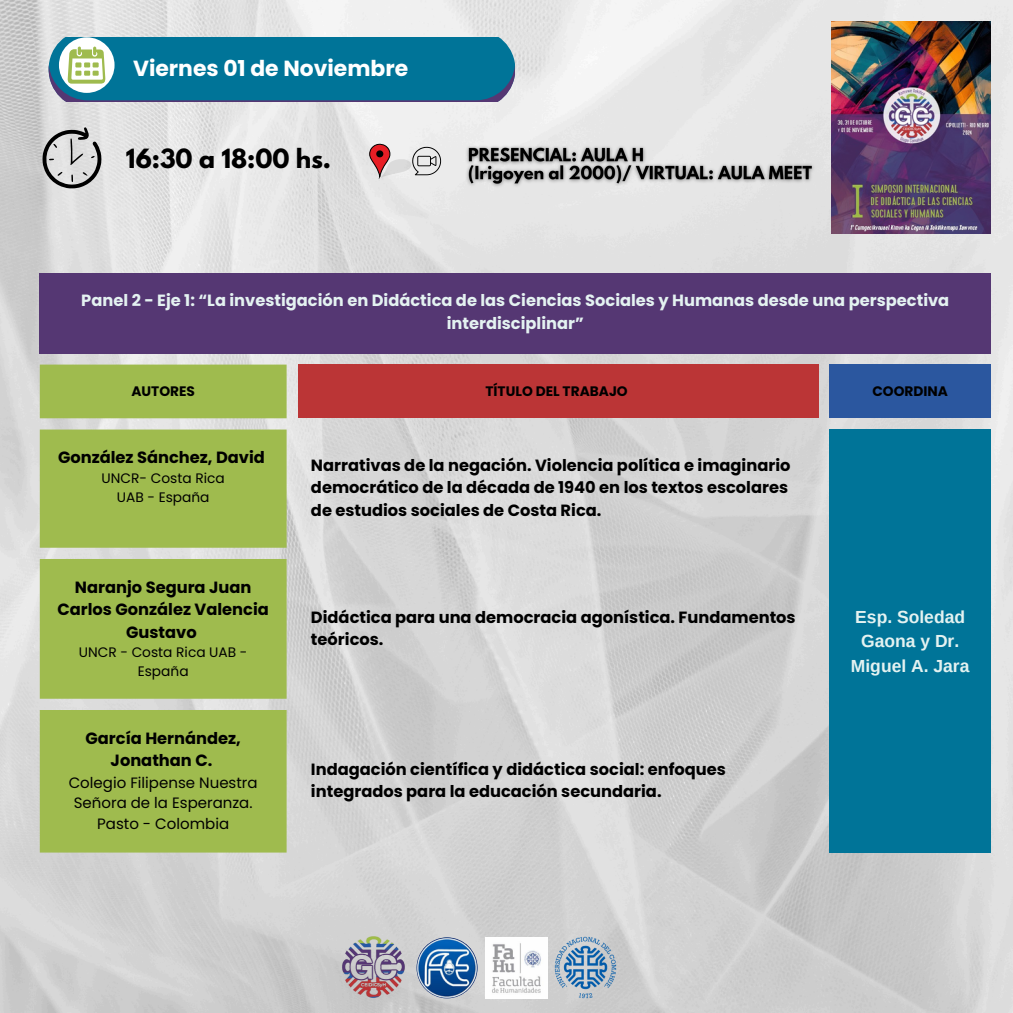
<style>
.page{position:relative;width:1013px;height:1013px;background:#fff}
.page>*{position:absolute;margin:0;border:0;box-sizing:border-box;transform-origin:0 0}
.t1{font:700 23.5px "League Spartan";color:#000}
.t2{font:700 21.88px "Poppins";color:#fff}
.t3{font:700 17.5px/24.4px "Arimo";color:#e4f2f1;text-align:center}
.t4{font:700 16.25px/22.5px "Poppins";color:#000}
.t5{font:700 16.25px/22.5px "Poppins";color:#e4f2f1;text-align:center}
.t6{font:15px/20.6px "Poppins";color:#000;text-align:center}
.t7{font:13.75px/18.8px "Poppins";color:#000;text-align:center}
.t8{font:700 13.75px "Poppins";color:#000}
</style>
<div class="page">
<img style="left:0;top:0;width:1012px;height:1012px">
<img style="left:342px;top:936px;width:62px;height:61px">
<img style="left:554px;top:936px;width:62px;height:62px">
<img style="left:416px;top:937px;width:61px;height:61px;border-radius:50%">
<img style="left:486px;top:937px;width:61px;height:61px">
<svg style="left:369px;top:144px;width:72px;height:34px"></svg>
<img style="left:831px;top:21px;width:159px;height:212px">
<div style="left:40px;top:273px;width:950px;height:80px;background:#553773"></div>
<svg style="left:40px;top:364px;width:246px;height:488px;background:#a3bd58"></svg>
<div style="left:298px;top:364px;width:520px;height:54px;background:#bb3536"></div>
<div style="left:829px;top:364px;width:161px;height:54px;background:#2b579f"></div>
<div style="left:829px;top:429px;width:161px;height:423px;background:#007498"></div>
<svg style="left:49px;top:37px;width:466px;height:64px;background:#187e9c"></svg>
<svg style="left:42px;top:127px;width:59px;height:61px;background:#aeaeae"></svg>
<img style="left:462px;top:140px;width:356px;height:51px">
<p class="t2" style="left:133px;top:53px;width:276px">Viernes 01 de Noviembre</p>
<p class="t1" style="left:126px;top:147px;width:207px">16:30 a 18:00 hs.</p>
<p class="t5" style="left:81px;top:289px;width:869px">Panel 2 - Eje 1: “La investigación en Didáctica de las Ciencias Sociales y Humanas desde una perspectiva interdisciplinar”</p>
<p class="t8" style="left:131px;top:381px;width:65px">AUTORES</p>
<p class="t8" style="left:485px;top:381px;width:144px">TÍTULO DEL TRABAJO</p>
<p class="t8" style="left:872px;top:381px;width:77px">COORDINA</p>
<p class="t4" style="left:58px;top:446px;width:208px">González Sánchez, David</p>
<p class="t7" style="left:102px;top:469px;width:125px">UNCR- Costa Rica</p>
<p class="t7" style="left:117px;top:487px;width:94px">UAB - España</p>
<p class="t4" style="left:57px;top:575px;width:213px;text-align:center">Naranjo Segura Juan<br>Carlos González Valencia<br>Gustavo</p>
<p class="t7" style="left:79px;top:643px;width:170px">UNCR - Costa Rica UAB -<br>España</p>
<p class="t4" style="left:85px;top:726px;width:157px;text-align:center">García Hernández,<br>Jonathan C.</p>
<p class="t6" style="left:69px;top:772px;width:190px">Colegio Filipense Nuestra<br>Señora de la Esperanza.</p>
<p class="t6" style="left:97px;top:813px;width:133px">Pasto - Colombia</p>
<p class="t4" style="left:311px;top:454px;width:481px">Narrativas de la negación. Violencia política e imaginario democrático de la década de 1940 en los textos escolares de estudios sociales de Costa Rica.</p>
<p class="t4" style="left:311px;top:606px;width:486px">Didáctica para una democracia agonística. Fundamentos teóricos.</p>
<p class="t4" style="left:311px;top:757px;width:416px">Indagación científica y didáctica social: enfoques integrados para la educación secundaria.</p>
<p class="t3" style="left:850px;top:604px;width:120px">Esp. Soledad<br>Gaona y Dr.<br>Miguel A. Jara</p>
</div>
